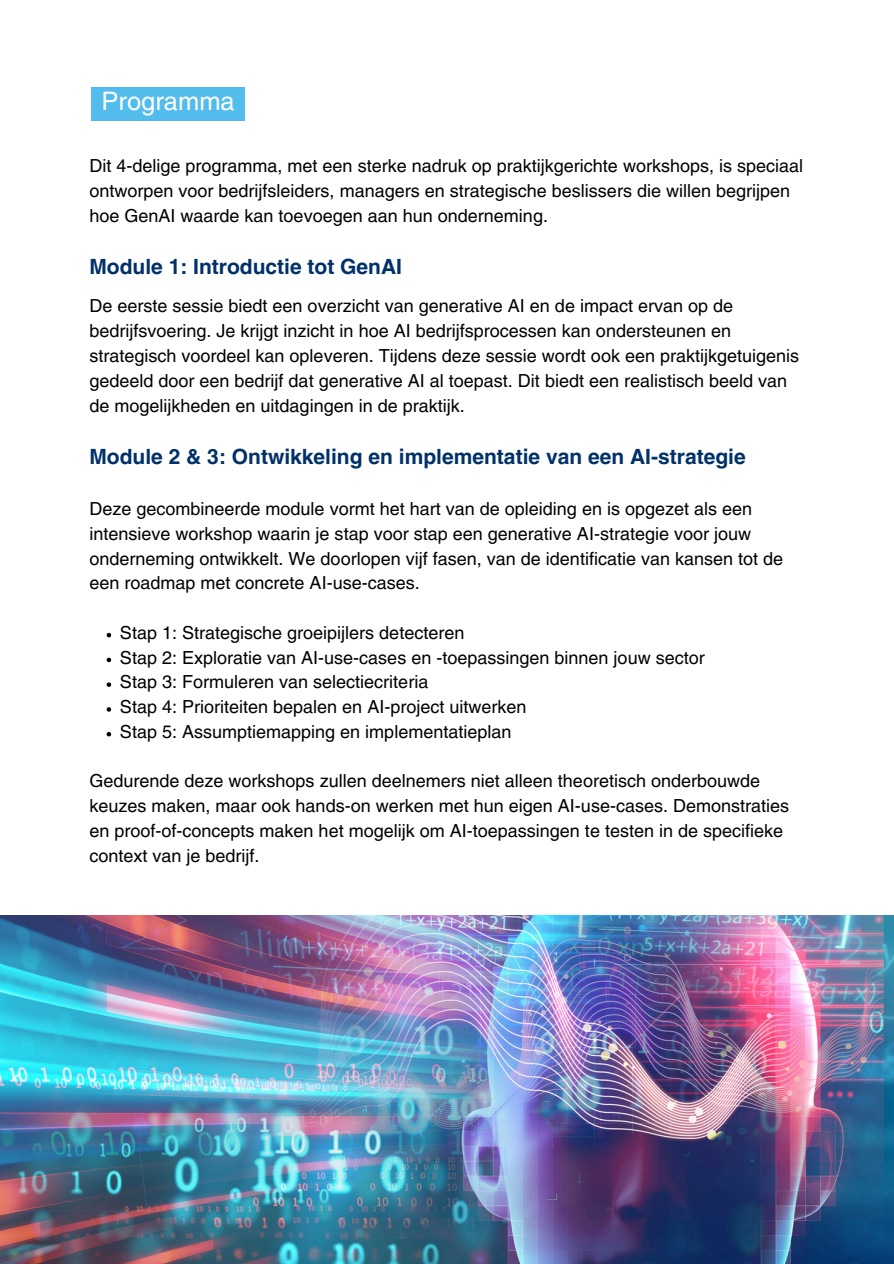
<style>
.page{position:relative;width:894px;height:1264px;background:#fff}
.page>*{position:absolute;margin:0;border:0;box-sizing:border-box;transform-origin:0 0}
.t1{font:25.5px "Helvetica LT Pro";color:#fff}
.t2{font:700 21px "Helvetica LT Pro";color:#003169}
.t3{font:18px/24.8px "Helvetica LT Pro";color:#000}
</style>
<div class="page">
<img style="left:0;top:915px;width:893px;height:348px">
<svg style="left:107px;top:633px;width:4px;height:4px"></svg>
<svg style="left:107px;top:657px;width:4px;height:5px"></svg>
<svg style="left:107px;top:682px;width:4px;height:5px"></svg>
<svg style="left:107px;top:707px;width:4px;height:4px"></svg>
<svg style="left:107px;top:732px;width:4px;height:4px"></svg>
<div style="left:91px;top:87px;width:154px;height:34px;background:#52bdec"></div>
<p class="t1" style="left:102px;top:92px;width:135px">Programma</p>
<h1 class="t3" style="left:89px;top:155px;width:715px">Dit 4-delige programma, met een sterke nadruk op praktijkgerichte workshops, is speciaal ontworpen voor bedrijfsleiders, managers en strategische beslissers die willen begrijpen hoe GenAI waarde kan toevoegen aan hun onderneming.</h1>
<p class="t2" style="left:89px;top:259px;width:314px">Module 1: Introductie tot GenAI</p>
<h2 class="t3" style="left:89px;top:295px;width:711px">De eerste sessie biedt een overzicht van generative AI en de impact ervan op de bedrijfsvoering. Je krijgt inzicht in hoe AI bedrijfsprocessen kan ondersteunen en strategisch voordeel kan opleveren. Tijdens deze sessie wordt ook een praktijkgetuigenis gedeeld door een bedrijf dat generative AI al toepast. Dit biedt een realistisch beeld van de mogelijkheden en uitdagingen in de praktijk.</h2>
<p class="t2" style="left:89px;top:449px;width:657px">Module 2 &amp; 3: Ontwikkeling en implementatie van een AI-strategie</p>
<h2 class="t3" style="left:89px;top:498px;width:695px">Deze gecombineerde module vormt het hart van de opleiding en is opgezet als een intensieve workshop waarin je stap voor stap een generative AI-strategie voor jouw onderneming ontwikkelt. We doorlopen vijf fasen, van de identificatie van kansen tot de een roadmap met concrete AI-use-cases.</h2>
<p class="t3" style="left:120px;top:622px;width:346px">Stap 1: Strategische groeipijlers detecteren</p>
<p class="t3" style="left:120px;top:646px;width:586px">Stap 2: Exploratie van AI-use-cases en -toepassingen binnen jouw sector</p>
<p class="t3" style="left:120px;top:671px;width:310px">Stap 3: Formuleren van selectiecriteria</p>
<p class="t3" style="left:120px;top:696px;width:408px">Stap 4: Prioriteiten bepalen en AI-project uitwerken</p>
<p class="t3" style="left:120px;top:721px;width:393px">Stap 5: Assumptiemapping en implementatieplan</p>
<p class="t3" style="left:89px;top:770px;width:701px">Gedurende deze workshops zullen deelnemers niet alleen theoretisch onderbouwde keuzes maken, maar ook hands-on werken met hun eigen AI-use-cases. Demonstraties en proof-of-concepts maken het mogelijk om AI-toepassingen te testen in de specifieke context van je bedrijf.</p>
</div>
